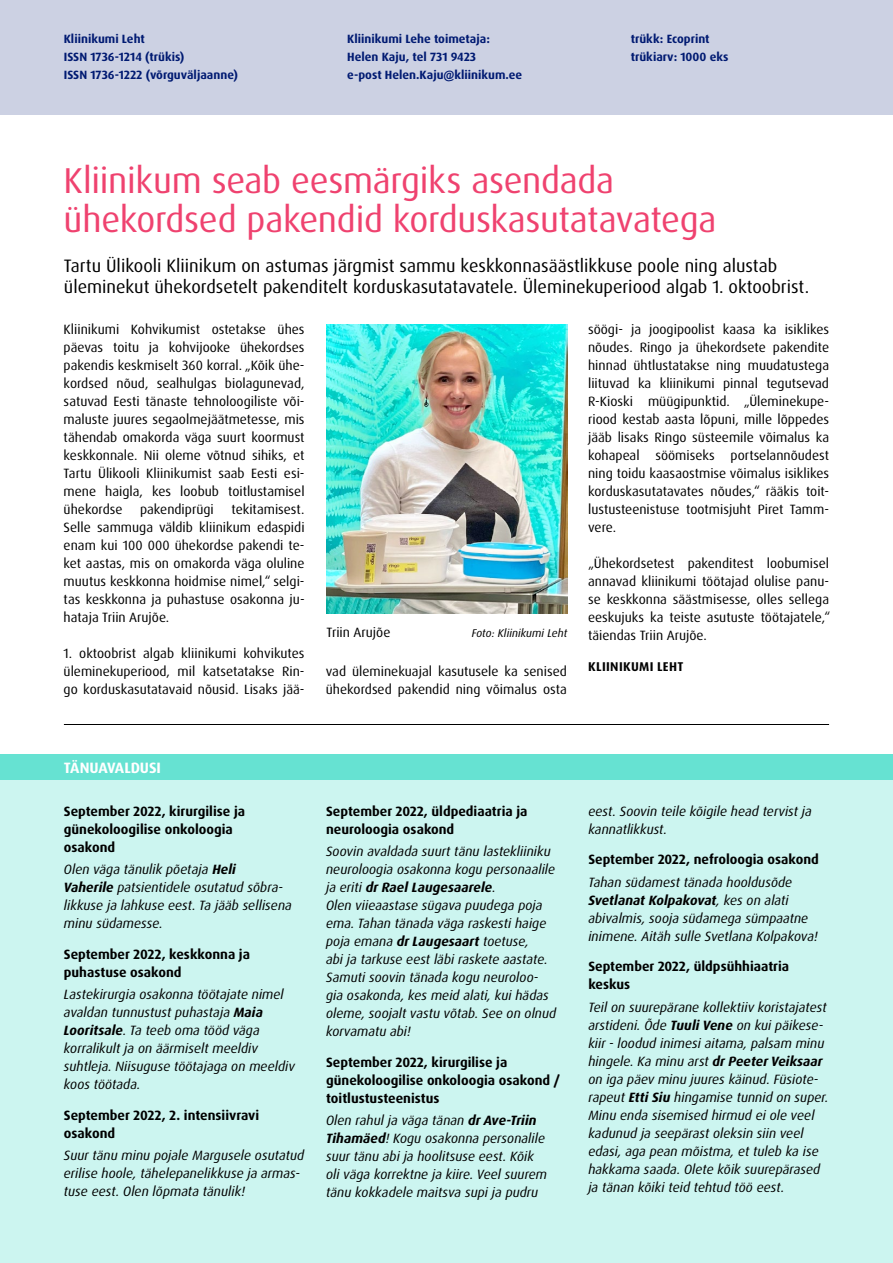
<style>
.page{position:relative;width:893px;height:1263px;background:#fff}
.page>*{position:absolute;margin:0;border:0;box-sizing:border-box;transform-origin:0 0}
.t1{font:36px/39px "Dax Pro";letter-spacing:-.01em;color:#ef426f}
.t2{font:18px/21.6px "Dax Pro";color:#000}
.t3{font:700 15px "Dax Pro";letter-spacing:-.01em;color:#fff}
.t4{font:italic 13.5px/18px "Dax Pro";color:#000}
.t5{font:13.5px/18px "Dax Pro";color:#000;text-align:justify}
.t6{font:700 13.5px/18px "Dax Pro";color:#000}
.t7{font:700 12.75px "Dax Pro";letter-spacing:.03em;color:#000}
.t8{font:700 12px/18px "Dax Pro";color:#001a72}
.t9{font:italic 11.25px "Dax Pro";color:#000}
.s1{font-weight:700}
</style>
<div class="page">
<div style="left:0;top:0;width:893px;height:115px;background:#ccd1e3"></div>
<div style="left:0;top:756px;width:893px;height:507px;background:#ccf5f0"></div>
<div style="left:0;top:754px;width:893px;height:26px;background:#66e2d2"></div>
<hr style="left:64px;top:724px;width:765px;height:1px;background:#000">
<img style="left:326px;top:325px;width:241px;height:289px">
<p class="t8" style="left:64px;top:30px;width:176px">Kliinikumi Leht<br>ISSN 1736-1214 (trükis)<br>ISSN 1736-1222 (võrguväljaanne)</p>
<p class="t8" style="left:347px;top:30px;width:177px">Kliinikumi Lehe toimetaja:<br>Helen Kaju, tel 731 9423<br>e-post Helen.Kaju@kliinikum.ee</p>
<p class="t8" style="left:631px;top:30px;width:99px">trükk: Ecoprint trükiarv: 1000 eks</p>
<h1 class="t1" style="left:64px;top:161px;width:654px">Kliinikum seab eesmärgiks asendada ühekordsed pakendid korduskasutatavatega</h1>
<h2 class="t2" style="left:64px;top:255px;width:747px">Tartu Ülikooli Kliinikum on astumas järgmist sammu keskkonnasäästlikkuse poole ning alustab üleminekut ühekordsetelt pakenditelt korduskasutatavatele. Üleminekuperiood algab 1. oktoobrist.</h2>
<p class="t5" style="left:64px;top:320px;width:242px">Kliinikumi Kohvikumist ostetakse ühes päevas toitu ja kohvijooke ühekordses pakendis keskmiselt 360 korral. „Kõik ühe&shy;kordsed nõud, sealhulgas biolagunevad, satuvad Eesti tänaste tehnoloogiliste või&shy;maluste juures segaolmejäätmetesse, mis tähendab omakorda väga suurt koormust keskkonnale. Nii oleme võtnud sihiks, et Tartu Ülikooli Kliinikumist saab Eesti esi&shy;mene haigla, kes loobub toitlustamisel ühekordse</p>
<p class="t5" style="left:64px;top:500px;width:242px;text-indent:168px">tekitamisest.<br>Selle sammuga väldib kliinikum edaspidi enam kui 100 000 ühekordse pakendi te&shy;ket aastas, mis on omakorda väga oluline muutus keskkonna hoidmise nimel,“ selgi&shy;tas keskkonna ja puhastuse osakonna ju&shy;hataja Triin Arujõe.</p>
<p class="t5" style="left:64px;top:644px;width:242px">1. oktoobrist algab kliinikumi kohvikutes üleminekuperiood, mil katsetatakse Rin&shy;go korduskasutatavaid nõusid. Lisaks jää-</p>
<p class="t5" style="left:140px;top:500px;width:75px">pakendiprügi</p>
<p class="t5" style="left:326px;top:624px;width:65px">Triin Arujõe</p>
<p class="t9" style="left:472px;top:626px;width:97px">Foto: Kliinikumi Leht</p>
<p class="t5" style="left:326px;top:662px;width:242px">vad üleminekuajal kasutusele ka senised ühekordsed pakendid ning võimalus osta</p>
<p class="t5" style="left:588px;top:320px;width:242px">söögi- ja joogipoolist kaasa ka isiklikes nõudes. Ringo ja ühekordsete pakendite hinnad ühtlustatakse ning muudatustega liituvad ka kliinikumi pinnal tegutsevad R-Kioski müügipunktid. „Üleminekupe&shy;riood kestab aasta lõpuni, mille lõppedes jääb lisaks Ringo süsteemile võimalus ka kohapeal söömiseks portselannõudest ning toidu kaasaostmise võimalus isiklikes korduskasutatavates nõudes,“ rääkis toit&shy;lustusteenistuse tootmisjuht Piret Tamm&shy;vere.</p>
<p class="t5" style="left:588px;top:554px;width:244px">„Ühekordsetest pakenditest loobumisel annavad kliinikumi töötajad olulise panu&shy;se keskkonna säästmisesse, olles sellega eeskujuks ka teiste asutuste töötajatele,“ täiendas Triin Arujõe.</p>
<p class="t7" style="left:588px;top:658px;width:97px">KLIINIKUMI LEHT</p>
<p class="t3" style="left:64px;top:758px;width:99px">TÄNUAVALDUSI</p>
<p class="t6" style="left:64px;top:802px;width:183px">September 2022, kirurgilise ja günekoloogilise onkoloogia osakond</p>
<p class="t4" style="left:64px;top:860px;width:230px">Olen väga tänulik põetaja <span class="s1">Heli<br>Vaherile</span> patsientidele osutatud sõbra&shy;likkuse ja lahkuse eest. Ta jääb sellisena minu südamesse.</p>
<p class="t6" style="left:64px;top:945px;width:188px">September 2022, keskkonna ja puhastuse osakond</p>
<p class="t4" style="left:64px;top:985px;width:233px">Lastekirurgia osakonna töötajate nimel avaldan tunnustust puhastaja <span class="s1">Maia Looritsale</span>. Ta teeb oma tööd väga korralikult ja on äärmiselt meeldiv suhtleja. Niisuguse töötajaga on meeldiv koos töötada.</p>
<p class="t6" style="left:64px;top:1106px;width:197px">September 2022, 2. intensiivravi osakond</p>
<p class="t4" style="left:64px;top:1146px;width:242px">Suur tänu minu pojale Margusele osutatud erilise hoole, tähelepanelikkuse ja armas&shy;tuse eest. Olen lõpmata tänulik!</p>
<p class="t6" style="left:326px;top:802px;width:203px">September 2022, üldpediaatria ja neuroloogia osakond</p>
<p class="t4" style="left:326px;top:842px;width:232px">Soovin avaldada suurt tänu lastekliiniku neuroloogia osakonna kogu personaalile ja eriti <span class="s1">dr Rael Laugesaarele</span>.<br>Olen viieaastase sügava puudega poja ema. Tahan tänada väga raskesti haige poja emana <span class="s1">dr Laugesaart</span> toetuse,<br>abi ja tarkuse eest läbi raskete aastate.<br>Samuti soovin tänada kogu neuroloo&shy;gia osakonda, kes meid alati, kui hädas oleme, soojalt vastu võtab. See on olnud korvamatu abi!</p>
<p class="t6" style="left:326px;top:1053px;width:236px">September 2022, kirurgilise ja günekoloogilise onkoloogia osakond / toitlustusteenistus</p>
<p class="t4" style="left:326px;top:1111px;width:223px">Olen rahul ja väga tänan <span class="s1">dr Ave-Triin Tihamäed</span>! Kogu osakonna personalile suur tänu abi ja hoolitsuse eest. Kõik oli väga korrektne ja kiire. Veel suurem tänu kokkadele maitsva supi ja pudru</p>
<p class="t4" style="left:588px;top:802px;width:225px">eest. Soovin teile kõigile head tervist ja kannatlikkust.</p>
<p class="t6" style="left:588px;top:851px;width:232px">September 2022, nefroloogia osakond</p>
<p class="t4" style="left:588px;top:873px;width:231px">Tahan südamest tänada hooldusõde <span class="s1">Svetlanat Kolpakovat</span>, kes on alati abivalmis, sooja südamega sümpaatne inimene. Aitäh sulle Svetlana Kolpakova!</p>
<p class="t6" style="left:588px;top:958px;width:202px">September 2022, üldpsühhiaatria keskus</p>
<p class="t4" style="left:588px;top:998px;width:242px">Teil on suurepärane kollektiiv koristajatest arstideni. Õde <span class="s1">Tuuli Vene</span> on kui päikese&shy;kiir - loodud inimesi aitama, palsam minu hingele. Ka minu arst <span class="s1">dr Peeter Veiksaar </span>on iga päev minu juures käinud. Füsiote&shy;rapeut <span class="s1">Etti Siu</span> hingamise tunnid on super.<br>Minu enda sisemised hirmud ei ole veel kadunud ja seepärast oleksin siin veel edasi, aga pean mõistma, et tuleb ka ise hakkama saada. Olete kõik suurepärased ja tänan kõiki teid tehtud töö eest.</p>
</div>
